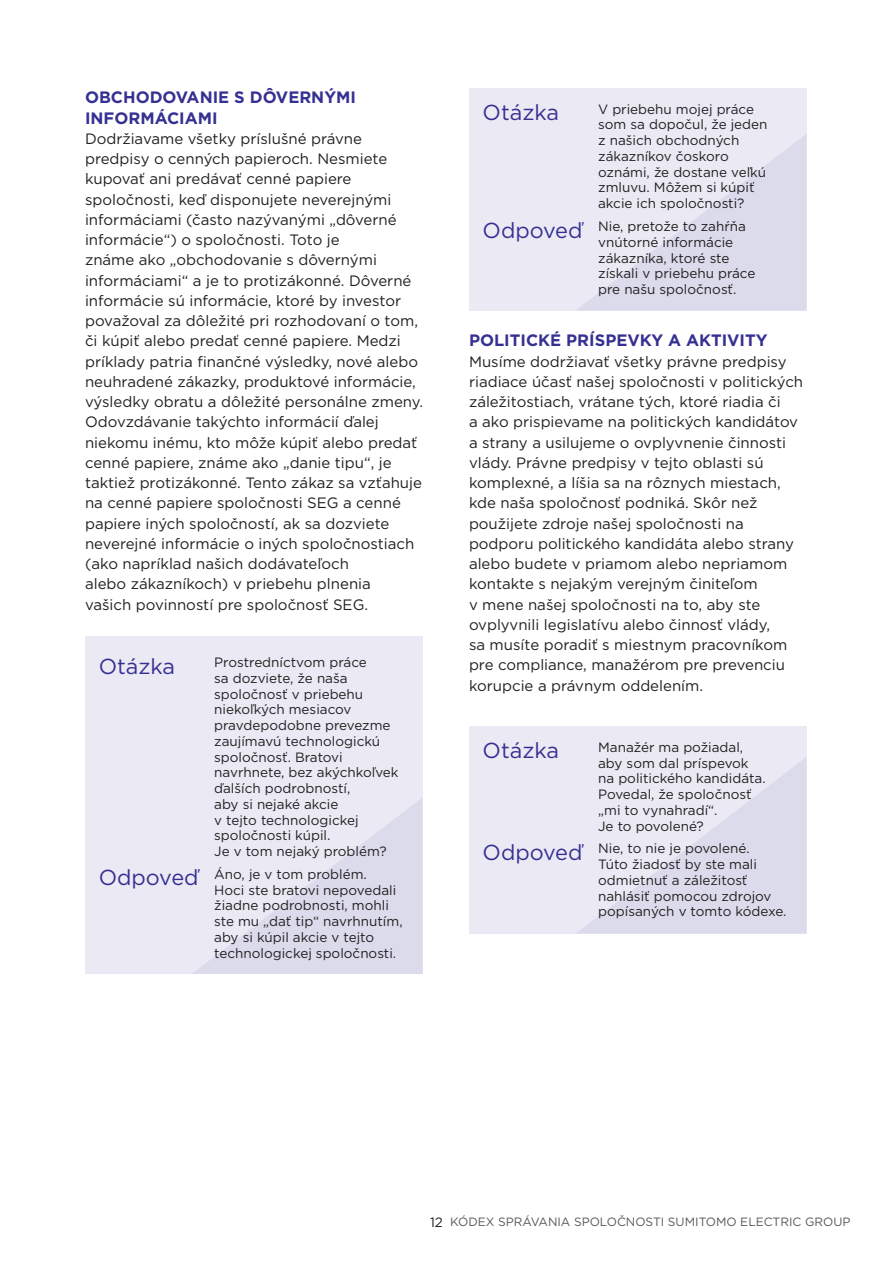
<style>
.page{position:relative;width:893px;height:1263px;background:#fff}
.page>*{position:absolute;margin:0;border:0;box-sizing:border-box;transform-origin:0 0}
.t1{font:21.75px "Gotham";color:#353092}
.BLUE_HEADS{font:700 16.5px/20.2px "Gotham";color:#353092}
.BODY{font:15px/20.2px "Gotham";color:#231f20}
.t2{font:13.5px/15.8px "Gotham";color:#231f20}
.t3{font:12px "Gotham";color:#57585a}
.s1{font-size:21.75px;color:#353092}
.s2{font-size:13.5px;color:#231f20}
</style>
<div class="page">
<div style="left:85px;top:637px;width:338px;height:337px;background:#ebeaf4"></div>
<svg style="left:193px;top:798px;width:229px;height:176px"></svg>
<div style="left:469px;top:88px;width:337px;height:222px;background:#ebeaf4"></div>
<svg style="left:577px;top:135px;width:229px;height:175px"></svg>
<div style="left:469px;top:726px;width:337px;height:207px;background:#ebeaf4"></div>
<svg style="left:575px;top:758px;width:231px;height:176px"></svg>
<p class="BLUE_HEADS" style="left:85px;top:87px;width:272px">OBCHODOVANIE S DÔVERNÝMI<br>INFORMÁCIAMI</p>
<p class="BODY" style="left:85px;top:128px;width:340px">Dodržiavame všetky príslušné právne predpisy o cenných papieroch. Nesmiete kupovať ani predávať cenné papiere spoločnosti, keď disponujete neverejnými informáciami (často nazývanými „dôverné informácie“) o spoločnosti. Toto je<br>známe ako „obchodovanie s dôvernými informáciami“ a je to protizákonné. Dôverné informácie sú informácie, ktoré by investor považoval za dôležité pri rozhodovaní o tom, či kúpiť alebo predať cenné papiere. Medzi príklady patria finančné výsledky, nové alebo neuhradené zákazky, produktové informácie, výsledky obratu a dôležité personálne zmeny.<br>Odovzdávanie takýchto informácií ďalej niekomu inému, kto môže kúpiť alebo predať cenné papiere, známe ako „danie tipu“, je taktiež protizákonné. Tento zákaz sa vzťahuje na cenné papiere spoločnosti SEG a cenné papiere iných spoločností, ak sa dozviete neverejné informácie o iných spoločnostiach (ako napríklad našich dodávateľoch<br>alebo zákazníkoch) v priebehu plnenia<br>vašich povinností pre spoločnosť SEG.</p>
<p class="t1" style="left:99px;top:652px;width:78px">Otázka</p>
<p class="t2" style="left:214px;top:654px;width:186px">Prostredníctvom práce<br>sa dozviete, že naša spoločnosť v priebehu niekoľkých mesiacov pravdepodobne prevezme zaujímavú technologickú spoločnosť. Bratovi navrhnete, bez akýchkoľvek ďalších podrobností,<br>aby si nejaké akcie<br>v tejto technologickej spoločnosti kúpil.<br>Je v tom nejaký problém?</p>
<p class="t2" style="left:214px;top:866px;width:190px;text-indent:-116px"><span class="s1">Odpoveď</span> Áno, je v tom problém.<br>Hoci ste bratovi nepovedali žiadne podrobnosti, mohli ste mu „dať tip“ navrhnutím, aby si kúpil akcie v tejto technologickej spoločnosti.</p>
<p class="t1" style="left:483px;top:99px;width:78px">Otázka</p>
<p class="t2" style="left:598px;top:101px;width:171px">V priebehu mojej práce som sa dopočul, že jeden z našich obchodných zákazníkov čoskoro oznámi, že dostane veľkú zmluvu. Môžem si kúpiť akcie ich spoločnosti?</p>
<p class="t2" style="left:598px;top:218px;width:159px;text-indent:-116px"><span class="s1">Odpoveď</span> Nie, pretože to zahŕňa vnútorné informácie zákazníka, ktoré ste získali v priebehu práce pre našu spoločnosť.</p>
<p class="BLUE_HEADS" style="left:469px;top:330px;width:300px">POLITICKÉ PRÍSPEVKY A AKTIVITY</p>
<p class="BODY" style="left:469px;top:351px;width:336px">Musíme dodržiavať všetky právne predpisy riadiace účasť našej spoločnosti v politických záležitostiach, vrátane tých, ktoré riadia či<br>a ako prispievame na politických kandidátov a strany a usilujeme o ovplyvnenie činnosti vlády. Právne predpisy v tejto oblasti sú komplexné, a líšia sa na rôznych miestach, kde naša spoločnosť podniká. Skôr než použijete zdroje našej spoločnosti na podporu politického kandidáta alebo strany alebo budete v priamom alebo nepriamom kontakte s nejakým verejným činiteľom<br>v mene našej spoločnosti na to, aby ste ovplyvnili legislatívu alebo činnosť vlády,<br>sa musíte poradiť s miestnym pracovníkom pre compliance, manažérom pre prevenciu korupcie a právnym oddelením.</p>
<p class="t1" style="left:483px;top:737px;width:78px">Otázka</p>
<p class="t2" style="left:598px;top:739px;width:169px">Manažér ma požiadal, aby som dal príspevok na politického kandidáta.<br>Povedal, že spoločnosť „mi to vynahradí“.<br>Je to povolené?</p>
<p class="t2" style="left:598px;top:840px;width:190px;text-indent:-116px"><span class="s1">Odpoveď</span> Nie, to nie je povolené.<br>Túto žiadosť by ste mali odmietnuť a záležitosť nahlásiť pomocou zdrojov popísaných v tomto kódexe.</p>
<p class="t3" style="left:430px;top:1214px;width:422px"><span class="s2">12</span> KÓDEX SPRÁVANIA SPOLOČNOSTI SUMITOMO ELECTRIC GROUP</p>
</div>
